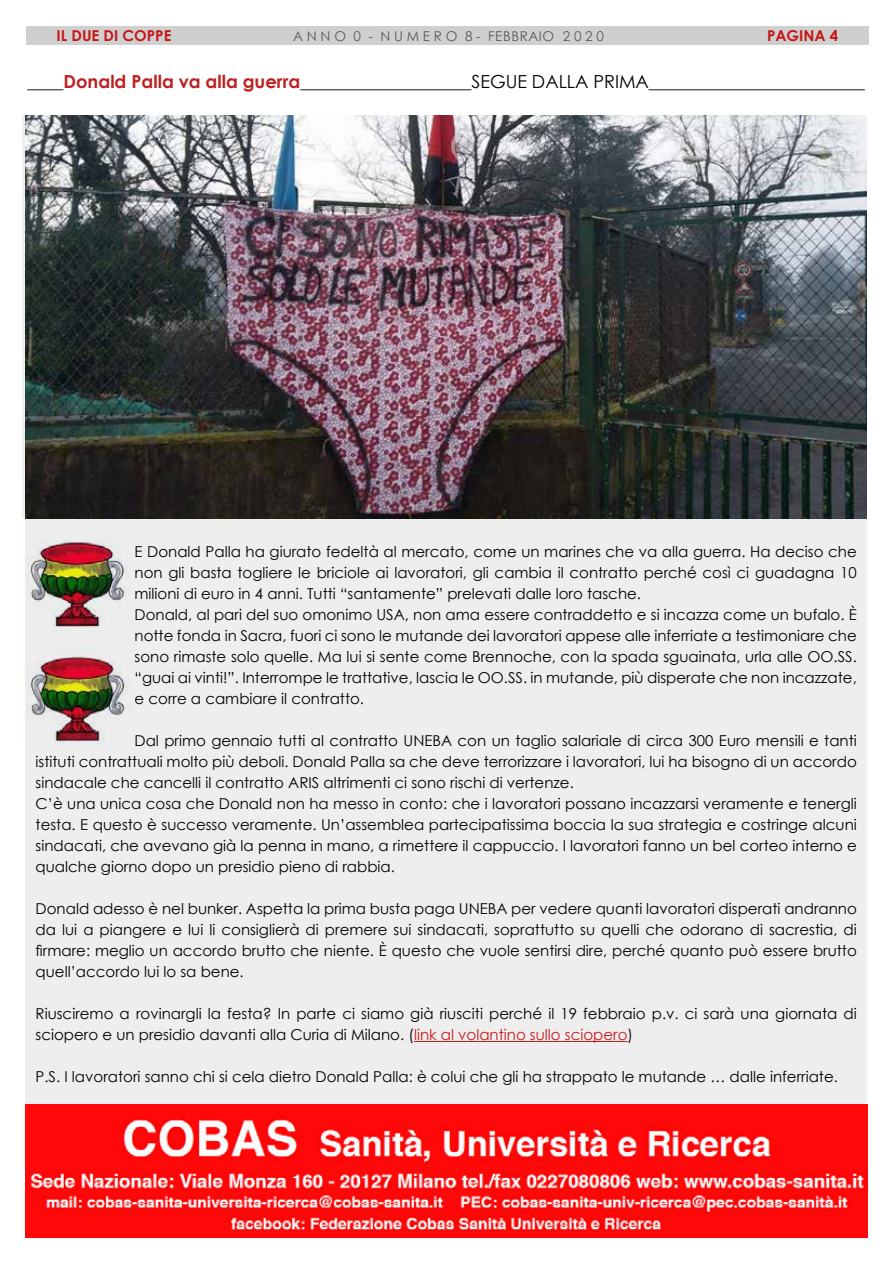
<style>
.page{position:relative;width:893px;height:1263px;background:#fff}
.page>*{position:absolute;margin:0;border:0;box-sizing:border-box;transform-origin:0 0}
.t1{font:700 18px "Century Gothic";color:#000}
.t2{font:15px/21px "Century Gothic";color:#000}
.t3{font:700 15px "Century Gothic";color:#c51617}
.t4{font:13.5px "Century Gothic";letter-spacing:.04em;color:#5a5a59}
.s1{font-weight:400}
.s2{color:#bd2122}
.s3{color:#cd171a}
</style>
<div class="page">
<div style="left:26px;top:386px;width:841px;height:851px;background:#eee"></div>
<img style="left:26px;top:1105px;width:841px;height:132px">
<img style="left:26px;top:116px;width:841px;height:402px">
<hr style="left:414px;top:1041px;width:214px;height:1px;background:#cd171a">
<img style="left:25px;top:523px;width:102px;height:220px">
<p class="t3" style="left:57px;top:24px;width:116px">IL DUE DI COPPE</p>
<p class="t4" style="left:293px;top:26px;width:312px">A N N O 0 - N U M E R O 8 - FEBBRAIO 2 0 2 0</p>
<p class="t3" style="left:767px;top:24px;width:73px">PAGINA 4</p>
<p class="t1" style="left:28px;top:68px;width:839px"><span class="s1">____</span><span class="s2">Donald Palla va alla guerra</span>___________________<span class="s1">SEGUE DALLA PRIMA</span>________________________</p>
<p class="t2" style="left:135px;top:541px;width:724px">E Donald Palla ha giurato fedeltà al mercato, come un marines che va alla guerra. Ha deciso che non gli basta togliere le briciole ai lavoratori, gli cambia il contratto perché così ci guadagna 10 milioni di euro in 4 anni. Tutti “santamente” prelevati dalle loro tasche.<br>Donald, al pari del suo omonimo USA, non ama essere contraddetto e si incazza come un bufalo. È notte fonda in Sacra, fuori ci sono le mutande dei lavoratori appese alle inferriate a testimoniare che sono rimaste solo quelle. Ma lui si sente come Brennoche, con la spada sguainata, urla alle OO.SS. “guai ai vinti!”. Interrompe le trattative, lascia le OO.SS. in mutande, più disperate che non incazzate, e corre a cambiare il contratto.</p>
<p class="t2" style="left:36px;top:730px;width:823px;text-indent:99px">Dal primo gennaio tutti al contratto UNEBA con un taglio salariale di circa 300 Euro mensili e tanti istituti contrattuali molto più deboli. Donald Palla sa che deve terrorizzare i lavoratori, lui ha bisogno di un accordo sindacale che cancelli il contratto ARIS altrimenti ci sono rischi di vertenze.<br>C’è una unica cosa che Donald non ha messo in conto: che i lavoratori possano incazzarsi veramente e tenergli testa. E questo è successo veramente. Un’assemblea partecipatissima boccia la sua strategia e costringe alcuni sindacati, che avevano già la penna in mano, a rimettere il cappuccio. I lavoratori fanno un bel corteo interno e qualche giorno dopo un presidio pieno di rabbia.</p>
<p class="t2" style="left:36px;top:898px;width:823px;text-align:justify">Donald adesso è nel bunker. Aspetta la prima busta paga UNEBA per vedere quanti lavoratori disperati andranno da lui a piangere e lui li consiglierà di premere sui sindacati, soprattutto su quelli che odorano di sacrestia, di firmare: meglio un accordo brutto che niente. È questo che vuole sentirsi dire, perché quanto può essere brutto quell’accordo lui lo sa bene.</p>
<p class="t2" style="left:36px;top:1003px;width:823px">Riusciremo a rovinargli la festa? In parte ci siamo già riusciti perché il 19 febbraio p.v. ci sarà una giornata di sciopero e un presidio davanti alla Curia di Milano. (<span class="s3">link al volantino sullo sciopero</span>)</p>
<p class="t2" style="left:36px;top:1066px;width:804px">P.S. I lavoratori sanno chi si cela dietro Donald Palla: è colui che gli ha strappato le mutande … dalle inferriate.</p>
</div>
